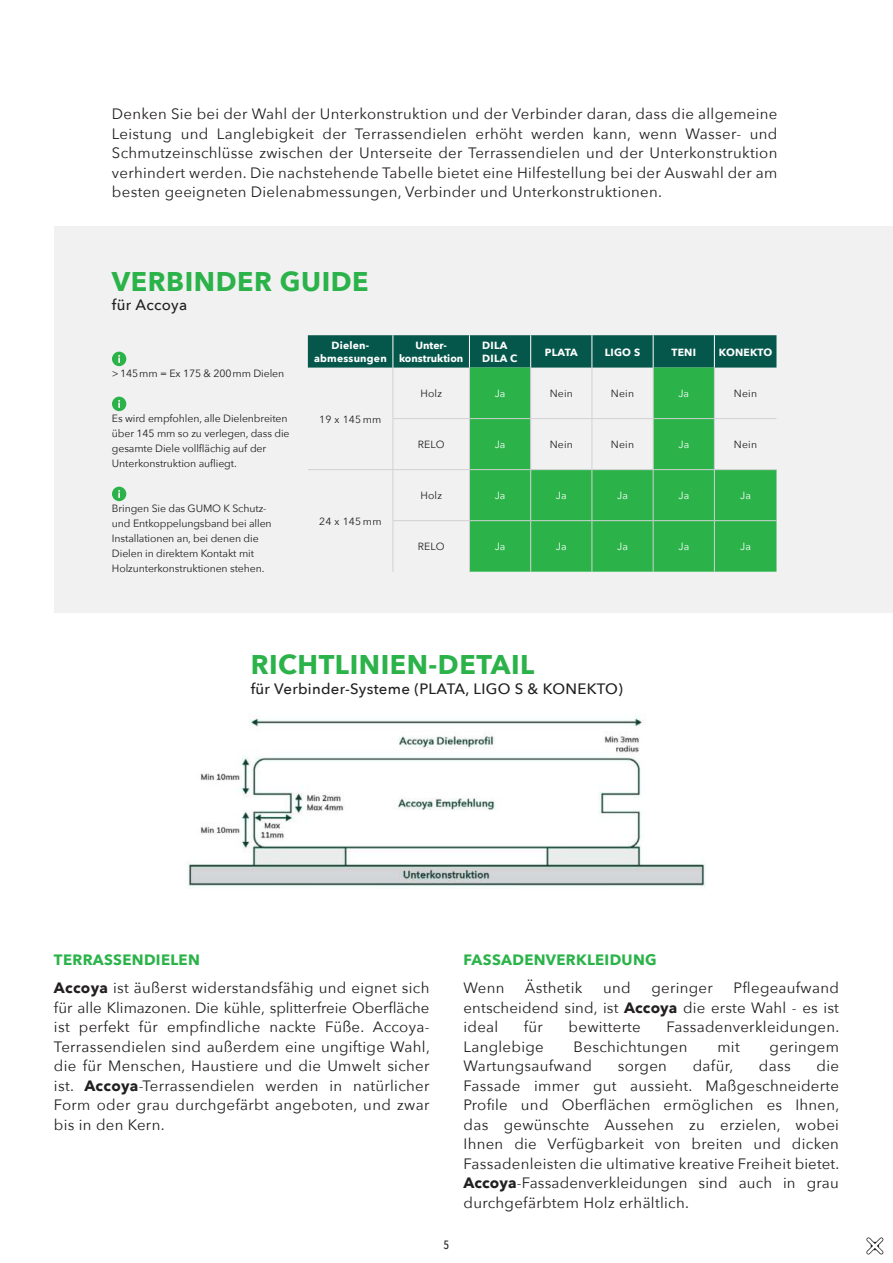
<style>
.page{position:relative;width:893px;height:1263px;background:#fff}
.page>*{position:absolute;margin:0;border:0;box-sizing:border-box;transform-origin:0 0}
.t1{font:700 27px "Avenir Next";letter-spacing:.02em;color:#2bb34a}
.t2{font:15px/19.5px "Avenir Next";letter-spacing:.02em;color:#221f1f;text-align:justify}
.t3{font:500 15px "Avenir Next";letter-spacing:.02em;color:#221f1f}
.t4{font:700 15px "Avenir Next";letter-spacing:.02em;color:#2bb34a}
.t5{font:500 12px "Avenir Next Condensed";color:#221f1f}
.t6{font:10.5px/15px "Avenir Next";letter-spacing:-.01em;color:#221f1f}
.t7{font:10.35px "Avenir Next";letter-spacing:.02em;color:#221f1f}
.t8{font:700 10.35px/13.2px "Avenir Next";letter-spacing:.02em;color:#fff;text-align:center}
.t9{font:10.35px "Avenir Next";letter-spacing:.015em;color:#fff}
.t10{font:700 10.35px/13.2px "Avenir Next";color:#fff;text-align:center}
.s1{font-weight:700;color:#2bb34a}
.s2{font-weight:700}
</style>
<div class="page">
<svg style="left:866px;top:1237px;width:17px;height:17px"></svg>
<div style="left:54px;top:226px;width:839px;height:387px;background:#f1f1f2"></div>
<svg style="left:112px;top:352px;width:14px;height:14px"></svg>
<svg style="left:112px;top:397px;width:14px;height:14px"></svg>
<svg style="left:112px;top:487px;width:14px;height:14px"></svg>
<svg style="left:308px;top:335px;width:468px;height:33px;background:#0a594e"></svg>
<svg style="left:470px;top:368px;width:306px;height:204px;fill:#2bb34a"></svg>
<hr style="left:393px;top:335px;width:1px;height:33px;background:#fff">
<hr style="left:469px;top:335px;width:1px;height:33px;background:#fff">
<hr style="left:530px;top:335px;width:1px;height:33px;background:#fff">
<hr style="left:592px;top:335px;width:1px;height:33px;background:#fff">
<hr style="left:653px;top:335px;width:1px;height:33px;background:#fff">
<hr style="left:714px;top:335px;width:1px;height:33px;background:#fff">
<hr style="left:393px;top:368px;width:1px;height:50px;background:#d1d2d4">
<hr style="left:469px;top:368px;width:1px;height:50px;background:#d1d2d4">
<hr style="left:530px;top:368px;width:1px;height:50px;background:#d1d2d4">
<hr style="left:592px;top:368px;width:1px;height:50px;background:#d1d2d4">
<hr style="left:653px;top:368px;width:1px;height:50px;background:#d1d2d4">
<hr style="left:714px;top:368px;width:1px;height:50px;background:#d1d2d4">
<hr style="left:393px;top:418px;width:76px;height:1px;background:#d1d2d4">
<hr style="left:393px;top:419px;width:1px;height:50px;background:#d1d2d4">
<hr style="left:469px;top:418px;width:62px;height:1px;background:#d1d2d4">
<hr style="left:469px;top:419px;width:1px;height:50px;background:#d1d2d4">
<hr style="left:531px;top:418px;width:61px;height:1px;background:#d1d2d4">
<hr style="left:530px;top:419px;width:1px;height:50px;background:#d1d2d4">
<hr style="left:592px;top:418px;width:61px;height:1px;background:#d1d2d4">
<hr style="left:592px;top:419px;width:1px;height:50px;background:#d1d2d4">
<hr style="left:653px;top:418px;width:61px;height:1px;background:#d1d2d4">
<hr style="left:653px;top:419px;width:1px;height:50px;background:#d1d2d4">
<hr style="left:714px;top:418px;width:62px;height:1px;background:#d1d2d4">
<hr style="left:714px;top:419px;width:1px;height:50px;background:#d1d2d4">
<hr style="left:308px;top:469px;width:85px;height:1px;background:#d1d2d4">
<hr style="left:393px;top:469px;width:76px;height:1px;background:#d1d2d4">
<hr style="left:393px;top:470px;width:1px;height:50px;background:#d1d2d4">
<hr style="left:469px;top:469px;width:62px;height:1px;background:#d1d2d4">
<hr style="left:469px;top:470px;width:1px;height:50px;background:#d1d2d4">
<hr style="left:531px;top:469px;width:61px;height:1px;background:#d1d2d4">
<hr style="left:530px;top:470px;width:1px;height:50px;background:#d1d2d4">
<hr style="left:592px;top:469px;width:61px;height:1px;background:#d1d2d4">
<hr style="left:592px;top:470px;width:1px;height:50px;background:#d1d2d4">
<hr style="left:653px;top:469px;width:61px;height:1px;background:#d1d2d4">
<hr style="left:653px;top:470px;width:1px;height:50px;background:#d1d2d4">
<hr style="left:714px;top:469px;width:62px;height:1px;background:#d1d2d4">
<hr style="left:714px;top:470px;width:1px;height:50px;background:#d1d2d4">
<hr style="left:393px;top:520px;width:76px;height:1px;background:#d1d2d4">
<hr style="left:393px;top:521px;width:1px;height:51px;background:#d1d2d4">
<hr style="left:469px;top:520px;width:62px;height:1px;background:#d1d2d4">
<hr style="left:469px;top:521px;width:1px;height:51px;background:#d1d2d4">
<hr style="left:531px;top:520px;width:61px;height:1px;background:#d1d2d4">
<hr style="left:530px;top:521px;width:1px;height:51px;background:#d1d2d4">
<hr style="left:592px;top:520px;width:61px;height:1px;background:#d1d2d4">
<hr style="left:592px;top:521px;width:1px;height:51px;background:#d1d2d4">
<hr style="left:653px;top:520px;width:61px;height:1px;background:#d1d2d4">
<hr style="left:653px;top:521px;width:1px;height:51px;background:#d1d2d4">
<hr style="left:714px;top:520px;width:62px;height:1px;background:#d1d2d4">
<hr style="left:714px;top:521px;width:1px;height:51px;background:#d1d2d4">
<img style="left:188px;top:716px;width:518px;height:173px">
<p class="t2" style="left:112px;top:105px;width:667px">Denken Sie bei der Wahl der Unterkonstruktion und der Verbinder daran, dass die allgemeine Leistung und Langlebigkeit der Terrassendielen erhöht werden kann, wenn Wasser- und Schmutzeinschlüsse zwischen der Unterseite der Terrassendielen und der Unterkonstruktion verhindert werden. Die nachstehende Tabelle bietet eine Hilfestellung bei der Auswahl der am besten geeigneten Dielenabmessungen, Verbinder und Unterkonstruktionen.</p>
<h1 class="t1" style="left:112px;top:265px;width:258px">VERBINDER GUIDE</h1>
<p class="t3" style="left:112px;top:299px;width:77px">für Accoya</p>
<p class="t6" style="left:112px;top:366px;width:174px">&gt; 145 mm = Ex 175 &amp; 200 mm Dielen</p>
<p class="t6" style="left:112px;top:411px;width:179px">Es wird empfohlen, alle Dielenbreiten über 145 mm so zu verlegen, dass die gesamte Diele vollflächig auf der Unterkonstruktion aufliegt.</p>
<p class="t6" style="left:112px;top:501px;width:161px">Bringen Sie das GUMO K Schutz&shy;und Entkoppelungsband bei allen<br>Installationen an, bei denen die<br>Dielen in direktem Kontakt mit<br>Holzunterkonstruktionen stehen.</p>
<p class="t8" style="left:314px;top:339px;width:74px">Dielen&shy;abmessungen</p>
<p class="t10" style="left:399px;top:339px;width:66px">Unter&shy;konstruktion</p>
<p class="t8" style="left:482px;top:339px;width:37px;text-align:left">DILA<br>DILA C</p>
<p class="t8" style="left:545px;top:345px;width:34px">PLATA</p>
<p class="t8" style="left:605px;top:345px;width:37px">LIGO S</p>
<p class="t8" style="left:671px;top:345px;width:26px">TENI</p>
<p class="t8" style="left:719px;top:345px;width:55px">KONEKTO</p>
<p class="t7" style="left:319px;top:413px;width:64px">19 x 145 mm</p>
<p class="t7" style="left:319px;top:515px;width:64px">24 x 145 mm</p>
<p class="t7" style="left:420px;top:388px;width:23px">Holz</p>
<p class="t9" style="left:495px;top:388px;width:12px">Ja</p>
<p class="t7" style="left:550px;top:388px;width:25px">Nein</p>
<p class="t7" style="left:611px;top:388px;width:25px">Nein</p>
<p class="t9" style="left:678px;top:388px;width:12px">Ja</p>
<p class="t7" style="left:734px;top:388px;width:25px">Nein</p>
<p class="t7" style="left:418px;top:439px;width:28px">RELO</p>
<p class="t9" style="left:495px;top:439px;width:12px">Ja</p>
<p class="t7" style="left:550px;top:439px;width:25px">Nein</p>
<p class="t7" style="left:611px;top:439px;width:25px">Nein</p>
<p class="t9" style="left:678px;top:439px;width:12px">Ja</p>
<p class="t7" style="left:734px;top:439px;width:25px">Nein</p>
<p class="t7" style="left:420px;top:490px;width:23px">Holz</p>
<p class="t9" style="left:495px;top:490px;width:12px">Ja</p>
<p class="t9" style="left:556px;top:490px;width:12px">Ja</p>
<p class="t9" style="left:617px;top:490px;width:12px">Ja</p>
<p class="t9" style="left:678px;top:490px;width:12px">Ja</p>
<p class="t9" style="left:740px;top:490px;width:12px">Ja</p>
<p class="t7" style="left:418px;top:541px;width:28px">RELO</p>
<p class="t9" style="left:495px;top:541px;width:12px">Ja</p>
<p class="t9" style="left:556px;top:541px;width:12px">Ja</p>
<p class="t9" style="left:617px;top:541px;width:12px">Ja</p>
<p class="t9" style="left:678px;top:541px;width:12px">Ja</p>
<p class="t9" style="left:740px;top:541px;width:12px">Ja</p>
<h1 class="t1" style="left:251px;top:649px;width:285px">RICHTLINIEN-DETAIL</h1>
<p class="t3" style="left:251px;top:682px;width:374px">für Verbinder-Systeme (PLATA, LIGO S &amp; KONEKTO)</p>
<p class="t2" style="left:54px;top:946px;width:377px;line-height:28.5px"><span class="s1">TERRASSENDIELEN<br></span><span class="s2">Accoya</span> ist äußerst widerstandsfähig und eignet sich</p>
<p class="t2" style="left:54px;top:997px;width:377px">für alle Klimazonen. Die kühle, splitterfreie Oberfläche ist perfekt für empfindliche nackte Füße. Accoya-Terrassendielen sind außerdem eine ungiftige Wahl, die für Menschen, Haustiere und die Umwelt sicher ist. <span class="s2">Accoya</span>-Terrassendielen werden in natürlicher Form oder grau durchgefärbt angeboten, und zwar bis in den Kern.</p>
<p class="t5" style="left:444px;top:1237px;width:7px">5</p>
<p class="t4" style="left:463px;top:951px;width:195px">FASSADENVERKLEIDUNG</p>
<p class="t2" style="left:463px;top:978px;width:42px">Wenn</p>
<p class="t2" style="left:525px;top:978px;width:59px">Ästhetik</p>
<p class="t2" style="left:603px;top:978px;width:29px">und</p>
<p class="t2" style="left:651px;top:978px;width:63px">geringer</p>
<p class="t2" style="left:463px;top:978px;width:377px;text-indent:270px">Pflegeaufwand entscheidend sind, ist <span class="s2">Accoya</span> die erste Wahl - es ist ideal</p>
<p class="t2" style="left:524px;top:1018px;width:21px">für</p>
<p class="t2" style="left:569px;top:1018px;width:74px">bewitterte</p>
<p class="t2" style="left:666px;top:1018px;width:174px">Fassadenverkleidungen.</p>
<p class="t2" style="left:463px;top:1037px;width:82px">Langlebige</p>
<p class="t2" style="left:574px;top:1037px;width:115px">Beschichtungen</p>
<p class="t2" style="left:717px;top:1037px;width:24px">mit</p>
<p class="t2" style="left:770px;top:1037px;width:71px">geringem</p>
<p class="t2" style="left:463px;top:1057px;width:130px">Wartungsaufwand</p>
<p class="t2" style="left:618px;top:1057px;width:51px">sorgen</p>
<p class="t2" style="left:693px;top:1057px;width:42px">dafür,</p>
<p class="t2" style="left:759px;top:1057px;width:33px">dass</p>
<p class="t2" style="left:463px;top:1057px;width:377px;text-indent:353px">die Fassade immer gut aussieht. Maßgeschneiderte Profile und Oberflächen ermöglichen es Ihnen, das gewünschte Aussehen zu erzielen, wobei Ihnen die Verfügbarkeit von breiten und dicken Fassadenleisten die ultimative kreative Freiheit bietet.<br><span class="s2">Accoya</span>-Fassadenverkleidungen sind auch in grau durchgefärbtem Holz erhältlich.</p>
</div>
